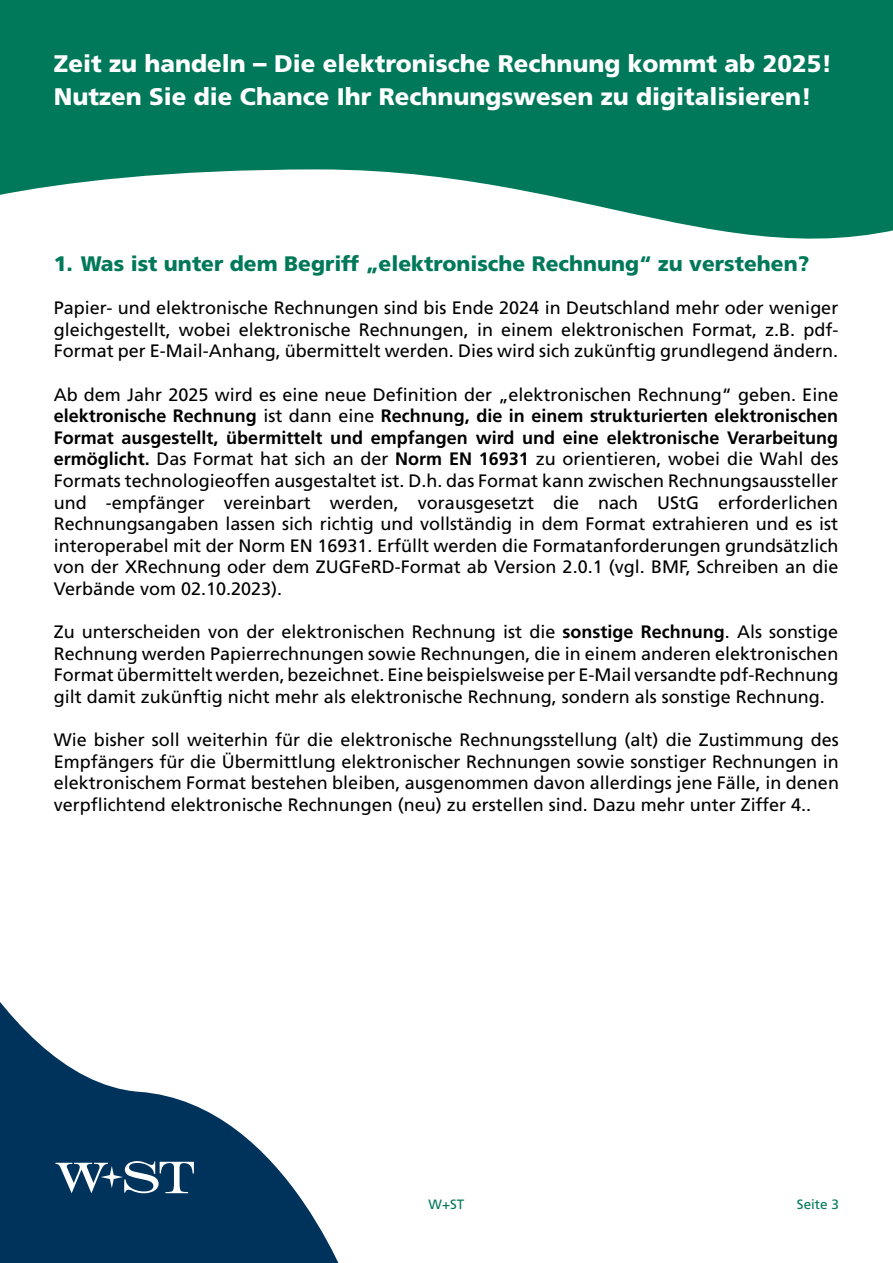
<style>
.page{position:relative;width:893px;height:1263px;background:#fff}
.page>*{position:absolute;margin:0;border:0;box-sizing:border-box;transform-origin:0 0}
.t1{font:900 24px/33px "Frutiger LT Pro";color:#fff}
.t2{font:900 21px "Frutiger LT Pro";color:#00785a}
.t3{font:18px/21.6px "Frutiger LT Pro";color:#000;text-align:justify}
.t4{font:13.5px "Frutiger LT Pro";color:#00785a}
.s1{font-size:27px}
.s2{font-weight:700}
</style>
<div class="page">
<svg style="left:0;top:0;width:893px;height:239px;fill:#00785a"></svg>
<svg style="left:0;top:1002px;width:339px;height:261px;fill:#00335c"></svg>
<svg style="left:56px;top:1161px;width:138px;height:32px"></svg>
<h1 class="t1" style="left:54px;top:47px;width:780px">Zeit zu handeln <span class="s1">–</span> Die elektronische Rechnung kommt ab 2025!<br>Nutzen Sie die Chance Ihr Rechnungswesen zu digitalisieren!</h1>
<p class="t2" style="left:54px;top:251px;width:757px">1. Was ist unter dem Begriff „elektronische Rechnung“ zu verstehen?</p>
<p class="t3" style="left:54px;top:297px;width:786px">Papier- und elektronische Rechnungen sind bis Ende 2024 in Deutschland mehr oder weniger gleichgestellt, wobei elektronische Rechnungen, in einem elektronischen Format, z.B. pdf-Format per E-Mail-Anhang, übermittelt werden. Dies wird sich zukünftig grundlegend ändern.</p>
<p class="t3" style="left:54px;top:384px;width:786px">Ab dem Jahr 2025 wird es eine neue Definition der „elektronischen Rechnung“ geben. Eine <span class="s2">elektronische Rechnung</span> ist dann eine <span class="s2">Rechnung, die in einem strukturierten elektronischen Format ausgestellt, übermittelt und empfangen wird und eine elektronische Verarbeitung ermöglicht.</span> Das Format hat sich an der <span class="s2">Norm EN 16931</span> zu orientieren, wobei die Wahl des Formats technologieoffen ausgestaltet ist. D.h. das Format kann zwischen Rechnungsaussteller und -empfänger vereinbart werden, vorausgesetzt die nach UStG erforderlichen Rechnungsangaben lassen sich richtig und vollständig in dem Format extrahieren und es ist interoperabel mit der Norm EN 16931. Erfüllt werden die Formatanforderungen grundsätzlich von der XRechnung oder dem ZUGFeRD-Format ab Version 2.0.1 (vgl. BMF, Schreiben an die Verbände vom 02.10.2023).</p>
<p class="t3" style="left:54px;top:621px;width:786px">Zu unterscheiden von der elektronischen Rechnung ist die <span class="s2">sonstige Rechnung</span>. Als sonstige Rechnung werden Papierrechnungen sowie Rechnungen, die in einem anderen elektronischen Format übermittelt werden, bezeichnet. Eine beispielsweise per E-Mail versandte pdf-Rechnung gilt damit zukünftig nicht mehr als elektronische Rechnung, sondern als sonstige Rechnung.</p>
<p class="t3" style="left:54px;top:729px;width:787px">Wie bisher soll weiterhin für die elektronische Rechnungsstellung (alt) die Zustimmung des Empfängers für die Übermittlung elektronischer Rechnungen sowie sonstiger Rechnungen in elektronischem Format bestehen bleiben, ausgenommen davon allerdings jene Fälle, in denen verpflichtend elektronische Rechnungen (neu) zu erstellen sind. Dazu mehr unter Ziffer 4..</p>
<p class="t4" style="left:429px;top:1196px;width:37px">W+ST</p>
<p class="t4" style="left:797px;top:1196px;width:44px">Seite 3</p>
</div>
